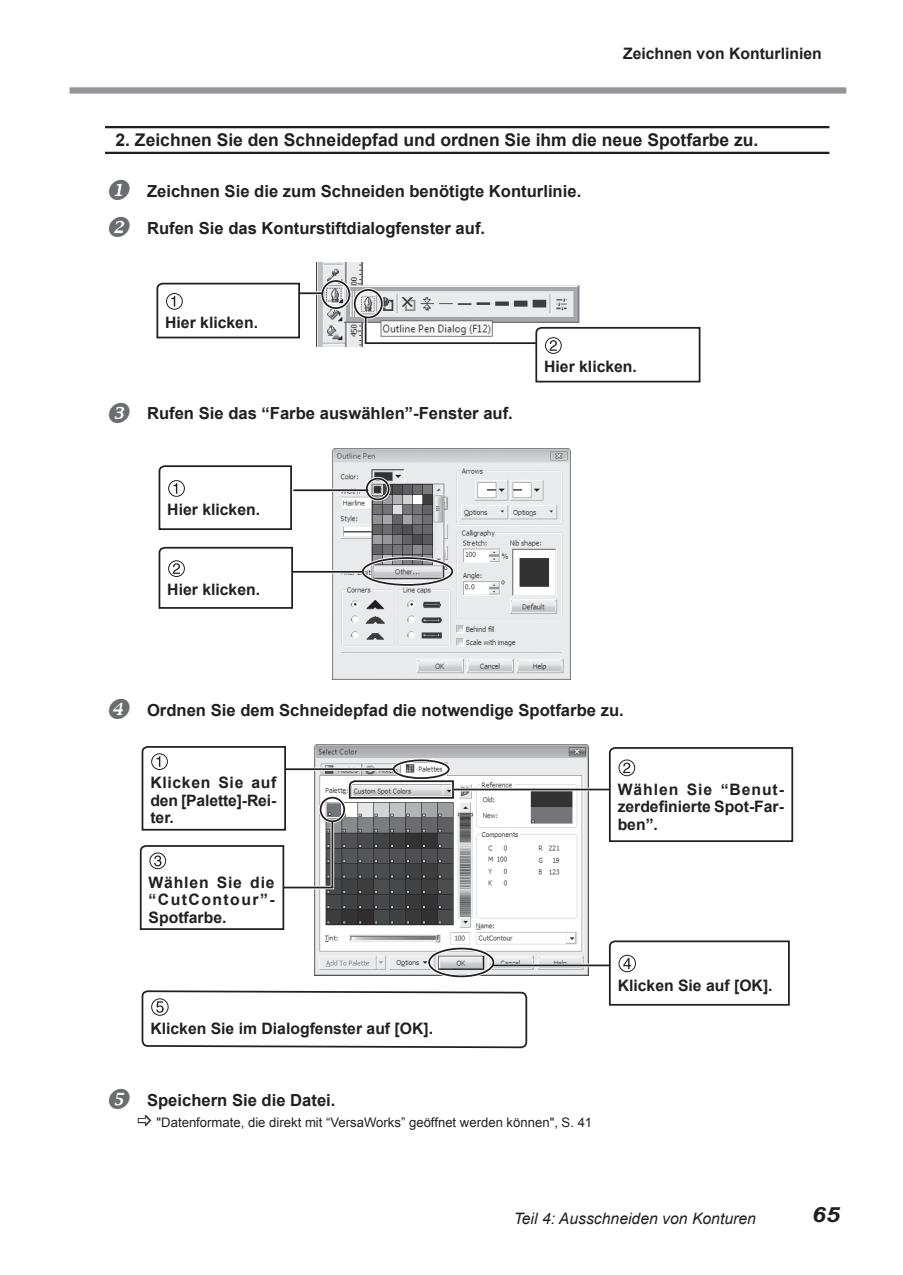
<style>
.page{position:relative;width:903px;height:1275px;background:#fff}
.page>*{position:absolute;margin:0;border:0;box-sizing:border-box;transform-origin:0 0}
.t1{font:italic 700 21px "Arial";color:#231f20;scale:1.2 1}
.t2{font:700 17.5px "Arial";color:#231f20}
.t3{font:700 16.62px "Arial";color:#231f20}
.t4{font:700 15.75px/17.5px "Arial";color:#231f20;text-align:justify}
.t5{font:italic 15.75px "Arial";color:#231f20}
.t6{font:13.12px "Arial";color:#231f20}
.s1{color:#6c6d70}
</style>
<div class="page">
<hr style="left:105px;top:126px;width:724px;height:2px;background:#231f20">
<hr style="left:105px;top:152px;width:724px;height:2px;background:#231f20">
<img style="left:316px;top:262px;width:264px;height:84px">
<svg style="left:156px;top:282px;width:145px;height:57px"></svg>
<div style="left:321px;top:279px;width:30px;height:31px;border:4px solid #fff;border-radius:50%"></div>
<svg style="left:534px;top:326px;width:167px;height:57px"></svg>
<div style="left:353px;top:288px;width:31px;height:31px;border:4px solid #fff;border-radius:50%"></div>
<hr style="left:365px;top:342px;width:171px;height:2px;background:#231f20">
<svg style="left:308px;top:291px;width:13px;height:4px"></svg>
<hr style="left:299px;top:292px;width:23px;height:2px;background:#231f20">
<svg style="left:364px;top:317px;width:3px;height:26px"></svg>
<div style="left:321px;top:280px;width:29px;height:29px;border:2px solid #231f20;border-radius:50%"></div>
<div style="left:354px;top:289px;width:29px;height:29px;border:2px solid #231f20;border-radius:50%"></div>
<img style="left:333px;top:448px;width:237px;height:231px">
<svg style="left:158px;top:465px;width:134px;height:65px"></svg>
<svg style="left:158px;top:546px;width:136px;height:63px"></svg>
<div style="left:361px;top:556px;width:93px;height:31px;border:4px solid #fff;border-radius:50%"></div>
<div style="left:365px;top:477px;width:25px;height:24px;border:4px solid #fff;border-radius:50%"></div>
<svg style="left:311px;top:570px;width:51px;height:4px"></svg>
<hr style="left:293px;top:571px;width:69px;height:2px;background:#231f20">
<svg style="left:306px;top:488px;width:58px;height:4px"></svg>
<hr style="left:293px;top:489px;width:75px;height:2px;background:#231f20">
<div style="left:366px;top:478px;width:24px;height:22px;border:2px solid #231f20;border-radius:50%"></div>
<div style="left:362px;top:557px;width:91px;height:29px;border:2px solid #231f20;border-radius:50%"></div>
<img style="left:315px;top:745px;width:273px;height:231px">
<svg style="left:141px;top:746px;width:146px;height:85px"></svg>
<svg style="left:139px;top:845px;width:146px;height:85px"></svg>
<svg style="left:608px;top:940px;width:182px;height:66px"></svg>
<div style="left:319px;top:796px;width:27px;height:27px;border:4px solid #fff;border-radius:50%"></div>
<div style="left:320px;top:797px;width:25px;height:25px;border:2px solid #231f20;border-radius:50%"></div>
<svg style="left:309px;top:767px;width:84px;height:4px"></svg>
<svg style="left:141px;top:990px;width:387px;height:59px"></svg>
<div style="left:392px;top:759px;width:58px;height:21px;border:4px solid #fff;border-radius:50%"></div>
<div style="left:393px;top:759px;width:57px;height:20px;border:2px solid #231f20;border-radius:50%"></div>
<hr style="left:285px;top:768px;width:109px;height:2px;background:#231f20">
<div style="left:427px;top:947px;width:68px;height:31px;border:4px solid #fff;border-radius:50%"></div>
<hr style="left:331px;top:823px;width:3px;height:64px;background:#fff">
<hr style="left:297px;top:886px;width:37px;height:3px;background:#fff">
<hr style="left:283px;top:887px;width:50px;height:1px;background:#231f20">
<hr style="left:331px;top:821px;width:2px;height:67px;background:#231f20">
<hr style="left:493px;top:964px;width:99px;height:3px;background:#fff">
<hr style="left:493px;top:964px;width:117px;height:2px;background:#231f20">
<svg style="left:346px;top:778px;width:111px;height:23px"></svg>
<svg style="left:608px;top:747px;width:186px;height:95px"></svg>
<hr style="left:454px;top:788px;width:139px;height:3px;background:#fff">
<hr style="left:453px;top:789px;width:157px;height:1px;background:#231f20">
<div style="left:428px;top:948px;width:66px;height:29px;border:2px solid #231f20;border-radius:50%"></div>
<div style="left:70px;top:87px;width:776px;height:7px;background:#939598"></div>
<p class="t4" style="left:623px;top:45px;width:200px">Zeichnen von Konturlinien</p>
<p class="t2" style="left:116px;top:128px;width:644px">2. Zeichnen Sie den Schneidepfad und ordnen Sie ihm die neue Spotfarbe zu.</p>
<p class="t3" style="left:105px;top:180px;width:478px"><span class="s1">◆</span> Zeichnen Sie die zum Schneiden benötigte Konturlinie.</p>
<p class="t3" style="left:105px;top:217px;width:382px"><span class="s1">❖</span> Rufen Sie das Konturstiftdialogfenster auf.</p>
<p class="t4" style="left:165px;top:314px;width:94px">Hier klicken.</p>
<p class="t3" style="left:147px;top:402px;width:367px">Rufen Sie das “Farbe auswählen”-Fenster auf.</p>
<p class="t4" style="left:544px;top:358px;width:94px">Hier klicken.</p>
<p class="t4" style="left:167px;top:501px;width:94px">Hier klicken.</p>
<p class="t4" style="left:167px;top:581px;width:94px">Hier klicken.</p>
<p class="t3" style="left:147px;top:699px;width:478px">Ordnen Sie dem Schneidepfad die notwendige Spotfarbe zu.</p>
<p class="t4" style="left:150px;top:774px;width:128px">Klicken Sie auf den [Palette]-Rei&shy;ter.</p>
<p class="t4" style="left:149px;top:874px;width:128px">Wählen Sie die “CutContour”- Spotfarbe.</p>
<p class="t4" style="left:150px;top:1020px;width:284px">Klicken Sie im Dialogfenster auf [OK].</p>
<p class="t3" style="left:147px;top:1089px;width:190px">Speichern Sie die Datei.</p>
<p class="t6" style="left:157px;top:1114px;width:437px">"Datenformate, die direkt mit “VersaWorks” geöffnet werden können", S. 41</p>
<p class="t4" style="left:618px;top:781px;width:168px">Wählen Sie “Benut&shy;zerdefinierte Spot-Far&shy;ben”.</p>
<p class="t4" style="left:618px;top:977px;width:156px">Klicken Sie auf [OK].</p>
<p class="t5" style="left:514px;top:1208px;width:244px">Teil 4: Ausschneiden von Konturen</p>
<h1 class="t1" style="left:812px;top:1201px;width:25px">65</h1>
</div>
